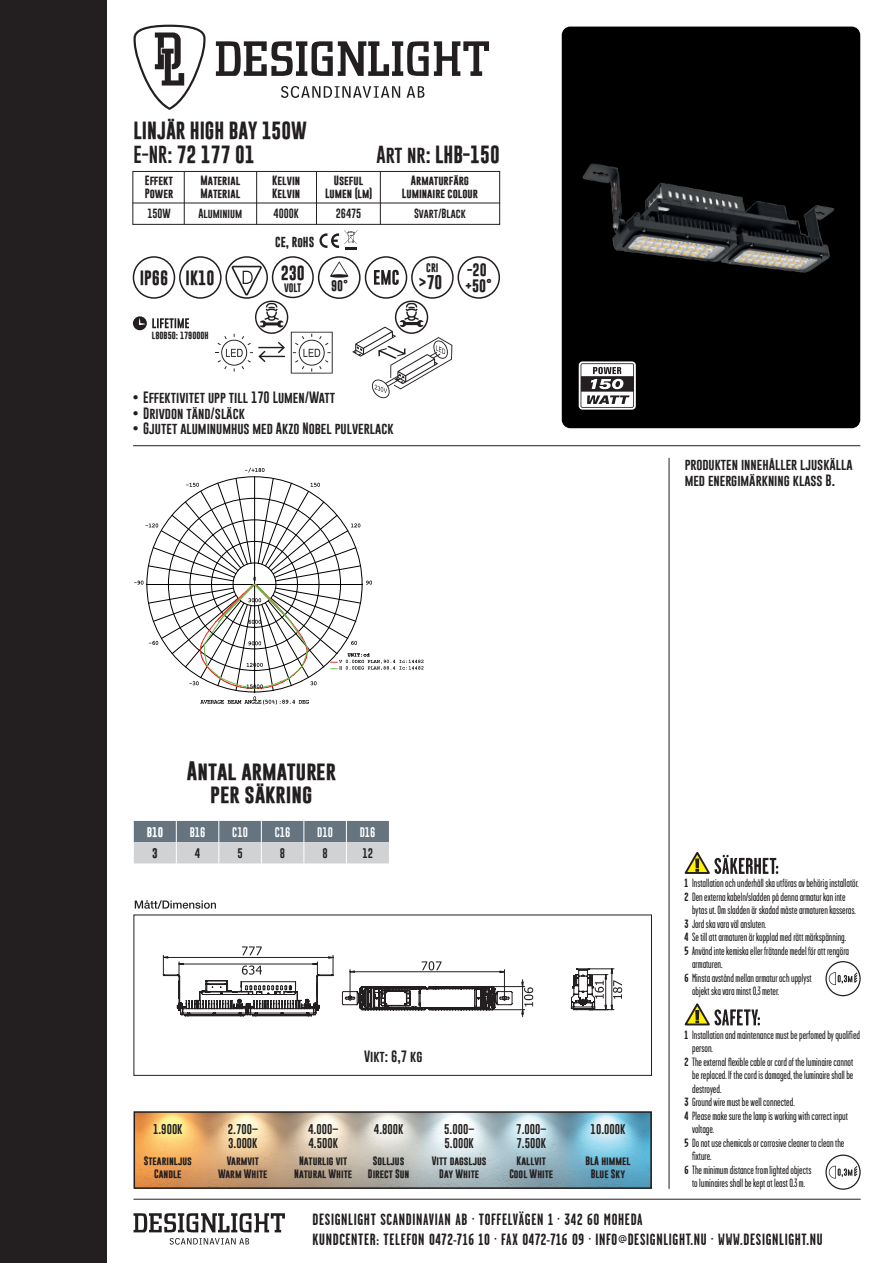
<style>
.page{position:relative;width:893px;height:1263px;background:#fff}
.page>*{position:absolute;margin:0;border:0;box-sizing:border-box;transform-origin:0 0}
.t1{font:700 19.35px/23.2px "Gobold";color:#231f20;text-align:center}
.t2{font:700 18px/24.6px "Gobold";color:#231f20}
.t3{font:700 16.35px/19.6px "Garage Gothic";letter-spacing:.04em;color:#231f20}
.t4{font:700 15px "Gobold";color:#231f20}
.t5{font:700 14.85px "Gobold";color:#231f20}
.t6{font:700 14.4px "Gobold";color:#231f20}
.t7{font:700 13.05px/15.6px "Gobold";color:#231f20}
.t8{font:12px/13.5px "Garage Gothic";color:#231f20}
.t9{font:12px/15.6px "Gobold";color:#231f20}
.t10{font:700 11.1px "Gobold";color:#231f20}
.t11{font:700 10.5px "Gobold";color:#231f20}
.t12{font:10.35px/13.2px "Gobold";color:#231f20}
.t13{font:10.2px "Gobold";color:#fff}
.t14{font:10.2px "Gobold";color:#231f20}
.t15{font:700 10.2px "Gobold";color:#fff}
.t16{font:700 10.2px "Gobold";color:#231f20}
.t17{font:700 9.75px/12.6px "Gobold";color:#231f20}
.t18{font:9.75px "Gobold";color:#231f20}
.t19{font:700 9px "Gobold";color:#231f20}
.t20{font:700 8.85px/13.2px "Gobold";color:#231f20;text-align:center}
.t21{font:700 7.5px "Gobold";color:#231f20}
.s1{font-weight:400}
.s2{font-weight:700}
</style>
<div class="page">
<div style="left:0;top:0;width:106px;height:1263px;background:#231f20"></div>
<svg style="left:216px;top:41px;width:273px;height:35px"></svg>
<svg style="left:281px;top:86px;width:119px;height:12px"></svg>
<svg style="left:407px;top:86px;width:17px;height:12px"></svg>
<svg style="left:134px;top:25px;width:72px;height:85px"></svg>
<div style="left:133px;top:256px;width:42px;height:43px;border:2px solid #231f20;border-radius:50%"></div>
<div style="left:318px;top:256px;width:43px;height:43px;border:2px solid #231f20;border-radius:50%"></div>
<div style="left:272px;top:256px;width:42px;height:42px;border:1px solid #231f20;border-radius:50%"></div>
<hr style="left:134px;top:1199px;width:727px;height:1px;background:#231f20">
<svg style="left:134px;top:1213px;width:151px;height:19px"></svg>
<svg style="left:170px;top:1238px;width:79px;height:6px"></svg>
<img style="left:151px;top:1114px;width:481px;height:72px">
<svg style="left:137px;top:1114px;width:14px;height:72px"></svg>
<svg style="left:632px;top:1114px;width:17px;height:72px"></svg>
<div style="left:134px;top:1111px;width:518px;height:78px;border:2px solid #231f20"></div>
<div style="left:411px;top:256px;width:43px;height:43px;border:2px solid #231f20;border-radius:50%"></div>
<div style="left:457px;top:256px;width:43px;height:43px;border:2px solid #231f20;border-radius:50%"></div>
<div style="left:225px;top:256px;width:43px;height:43px;border:2px solid #231f20;border-radius:50%"></div>
<div style="left:365px;top:256px;width:42px;height:43px;border:2px solid #231f20;border-radius:50%"></div>
<div style="left:179px;top:256px;width:43px;height:43px;border:2px solid #231f20;border-radius:50%"></div>
<hr style="left:133px;top:445px;width:727px;height:1px;background:#231f20">
<div style="left:562px;top:27px;width:298px;height:401px;background:#000001;border-radius:9px"></div>
<svg style="left:133px;top:316px;width:56px;height:14px"></svg>
<svg style="left:215px;top:261px;width:237px;height:137px"></svg>
<svg style="left:135px;top:900px;width:81px;height:9px"></svg>
<div style="left:134px;top:914px;width:518px;height:162px;border:1px solid #231f20"></div>
<img style="left:582px;top:163px;width:253px;height:110px">
<div style="left:579px;top:361px;width:57px;height:49px;background:#fff;border-radius:4px"></div>
<svg style="left:580px;top:363px;width:54px;height:45px"></svg>
<div style="left:825px;top:961px;width:36px;height:35px;border:1px solid #231f20;border-radius:50%"></div>
<svg style="left:829px;top:972px;width:28px;height:13px"></svg>
<div style="left:825px;top:1154px;width:36px;height:36px;border:1px solid #231f20;border-radius:50%"></div>
<svg style="left:829px;top:1166px;width:28px;height:12px"></svg>
<svg style="left:684px;top:851px;width:94px;height:23px"></svg>
<svg style="left:684px;top:1003px;width:76px;height:23px"></svg>
<hr style="left:669px;top:458px;width:1px;height:731px;background:#231f20">
<svg style="left:134px;top:468px;width:289px;height:236px"></svg>
<svg style="left:319px;top:230px;width:39px;height:20px"></svg>
<div style="left:132px;top:171px;width:368px;height:54px;border:1px solid #231f20"></div>
<hr style="left:132px;top:203px;width:368px;height:1px;background:#231f20">
<hr style="left:184px;top:172px;width:1px;height:52px;background:#231f20">
<hr style="left:256px;top:172px;width:1px;height:52px;background:#231f20">
<hr style="left:316px;top:172px;width:1px;height:52px;background:#231f20">
<hr style="left:380px;top:172px;width:1px;height:52px;background:#231f20">
<svg style="left:134px;top:821px;width:255px;height:42px;background:#9da4ab"></svg>
<svg style="left:163px;top:946px;width:170px;height:71px"></svg>
<svg style="left:342px;top:961px;width:191px;height:56px"></svg>
<svg style="left:571px;top:968px;width:51px;height:42px"></svg>
<h2 class="t2" style="left:134px;top:118px;width:175px">LINJÄR HIGH BAY 150W<br><span class="s1">E-NR:</span> 72 177 01</h2>
<p class="t17" style="left:145px;top:174px;width:30px">Effekt<br>Power</p>
<p class="t18" style="left:147px;top:207px;width:25px">150W</p>
<p class="t17" style="left:201px;top:174px;width:41px">Material<br>Material</p>
<p class="t18" style="left:198px;top:207px;width:45px">Aluminium</p>
<p class="t4" style="left:140px;top:268px;width:30px">IP66</p>
<p class="t4" style="left:186px;top:268px;width:30px">IK10</p>
<p class="t17" style="left:272px;top:174px;width:30px">Kelvin<br>Kelvin</p>
<p class="t18" style="left:274px;top:207px;width:27px">4000K</p>
<p class="t11" style="left:275px;top:235px;width:40px">CE, RoHS</p>
<p class="t5" style="left:281px;top:264px;width:26px">230</p>
<p class="t20" style="left:284px;top:281px;width:19px">VOLT</p>
<h2 class="t2" style="left:377px;top:142px;width:125px"><span class="s1">Art nr:</span> LHB-150</h2>
<p class="t17" style="left:325px;top:174px;width:49px;text-align:center">Useful<br>Lumen (lm)</p>
<p class="t18" style="left:336px;top:207px;width:27px">26475</p>
<p class="t10" style="left:331px;top:279px;width:19px">90°</p>
<p class="t17" style="left:402px;top:174px;width:78px;text-align:center">Armaturfärg<br>Luminaire colour</p>
<p class="t18" style="left:414px;top:207px;width:53px">Svart/Black</p>
<p class="t19" style="left:426px;top:262px;width:14px">CRI</p>
<p class="t6" style="left:419px;top:273px;width:25px">&gt;70</p>
<p class="t7" style="left:465px;top:262px;width:29px">-20 +50°</p>
<p class="t21" style="left:152px;top:330px;width:58px">L80B50: 179000H</p>
<p class="t9" style="left:133px;top:390px;width:204px">• Effektivitet upp till 170 Lumen/Watt</p>
<p class="t9" style="left:133px;top:405px;width:114px">• Drivdon tänd/släck</p>
<p class="t9" style="left:133px;top:421px;width:262px">• Gjutet aluminumhus med Akzo Nobel pulverlack</p>
<p class="t9" style="left:685px;top:457px;width:170px">produkten innehåller ljuskälla med energimärkning klass B.</p>
<h1 class="t1" style="left:187px;top:759px;width:151px">Antal armaturer per säkring</h1>
<p class="t15" style="left:147px;top:825px;width:18px">B10</p>
<p class="t13" style="left:190px;top:825px;width:17px">B16</p>
<p class="t13" style="left:232px;top:825px;width:17px">C10</p>
<p class="t13" style="left:275px;top:825px;width:17px">C16</p>
<p class="t13" style="left:317px;top:825px;width:17px">D10</p>
<p class="t13" style="left:360px;top:825px;width:17px">D16</p>
<p class="t16" style="left:152px;top:846px;width:7px">3</p>
<p class="t14" style="left:195px;top:846px;width:7px">4</p>
<p class="t14" style="left:237px;top:846px;width:7px">5</p>
<p class="t14" style="left:280px;top:846px;width:7px">8</p>
<p class="t14" style="left:322px;top:846px;width:7px">8</p>
<p class="t14" style="left:362px;top:846px;width:12px">12</p>
<p class="t12" style="left:153px;top:1123px;width:31px">1.900K</p>
<p class="t20" style="left:144px;top:1154px;width:50px">Stearinljus<br>Candle</p>
<p class="t12" style="left:228px;top:1123px;width:32px">2.700–<br>3.000K</p>
<p class="t20" style="left:218px;top:1154px;width:51px">Varmvit<br>Warm White</p>
<p class="t9" style="left:364px;top:1048px;width:60px">Vikt: 6,7 kg</p>
<p class="t12" style="left:308px;top:1123px;width:32px">4.000–<br>4.500K</p>
<p class="t20" style="left:294px;top:1154px;width:59px">Naturlig vit<br>Natural White</p>
<p class="t12" style="left:374px;top:1123px;width:31px">4.800K</p>
<p class="t20" style="left:368px;top:1154px;width:43px">Solljus<br>Direct Sun</p>
<p class="t12" style="left:444px;top:1123px;width:32px">5.000–<br>5.000K</p>
<p class="t20" style="left:432px;top:1154px;width:56px">Vitt dagsljus<br>Day White</p>
<p class="t12" style="left:516px;top:1123px;width:32px">7.000–<br>7.500K</p>
<p class="t20" style="left:509px;top:1154px;width:45px">Kallvit<br>Cool White</p>
<p class="t12" style="left:591px;top:1123px;width:36px">10.000K</p>
<p class="t20" style="left:585px;top:1154px;width:47px">Blå himmel<br>Blue Sky</p>
<p class="t8" style="left:685px;top:877px;width:176px"><span class="s2">1</span> Installationochunderhållskautförasavbehöriginstallatör.<br><span class="s2">2</span> Denexternakabeln/sladdenpådennaarmaturkaninte</p>
<p class="t8" style="left:692px;top:904px;width:165px">bytasut.Omsladdenärskadadmåstearmaturenkasseras.</p>
<p class="t8" style="left:685px;top:917px;width:83px"><span class="s2">3</span> Jordskavaravälansluten.</p>
<p class="t8" style="left:685px;top:931px;width:163px"><span class="s2">4</span> Setillattarmaturenärkoppladmedrättmärkspänning.</p>
<p class="t8" style="left:685px;top:944px;width:166px"><span class="s2">5</span> Användintekemiskaeller frätandemedel föratt rengöra</p>
<p class="t8" style="left:692px;top:958px;width:32px">armaturen.</p>
<p class="t8" style="left:685px;top:971px;width:128px"><span class="s2">6</span> Minstaavståndmellanarmaturochupplyst</p>
<p class="t8" style="left:692px;top:985px;width:88px">objektskavaraminst0,3meter.</p>
<p class="t8" style="left:685px;top:1028px;width:177px"><span class="s2">1</span> Installationandmaintenancemustbeperfomedbyqualified</p>
<p class="t8" style="left:692px;top:1042px;width:22px">person.</p>
<p class="t8" style="left:685px;top:1055px;width:170px"><span class="s2">2</span> Theexternalflexiblecableorcordof theluminairecannot</p>
<p class="t8" style="left:692px;top:1069px;width:163px">bereplaced. If thecordisdamaged, theluminaireshallbe</p>
<p class="t8" style="left:692px;top:1082px;width:31px">destroyed.</p>
<p class="t8" style="left:685px;top:1096px;width:111px"><span class="s2">3</span> Groundwiremustbewellconnected.</p>
<p class="t8" style="left:685px;top:1109px;width:165px"><span class="s2">4</span> Pleasemakesurethelampisworkingwithcorrect input</p>
<p class="t8" style="left:692px;top:1123px;width:23px">voltage.</p>
<p class="t8" style="left:685px;top:1136px;width:161px"><span class="s2">5</span> Donotusechemicalsorcorrosivecleaner tocleanthe</p>
<p class="t8" style="left:692px;top:1150px;width:21px">fixture.</p>
<p class="t8" style="left:685px;top:1163px;width:128px"><span class="s2">6</span> Theminimumdistancefromlightedobjects</p>
<p class="t8" style="left:692px;top:1177px;width:114px">toluminairesshallbekeptat least0.3m.</p>
<h3 class="t3" style="left:313px;top:1210px;width:511px">DESIGNLIGHT SCANDINAVIAN AB · TOFFELVÄGEN 1 · 342 60 MOHEDA<br>KUNDCENTER: TELEFON 0472-716 10 · FAX 0472-716 09 · INFO@DESIGNLIGHT.NU · WWW.DESIGNLIGHT.NU</h3>
</div>
